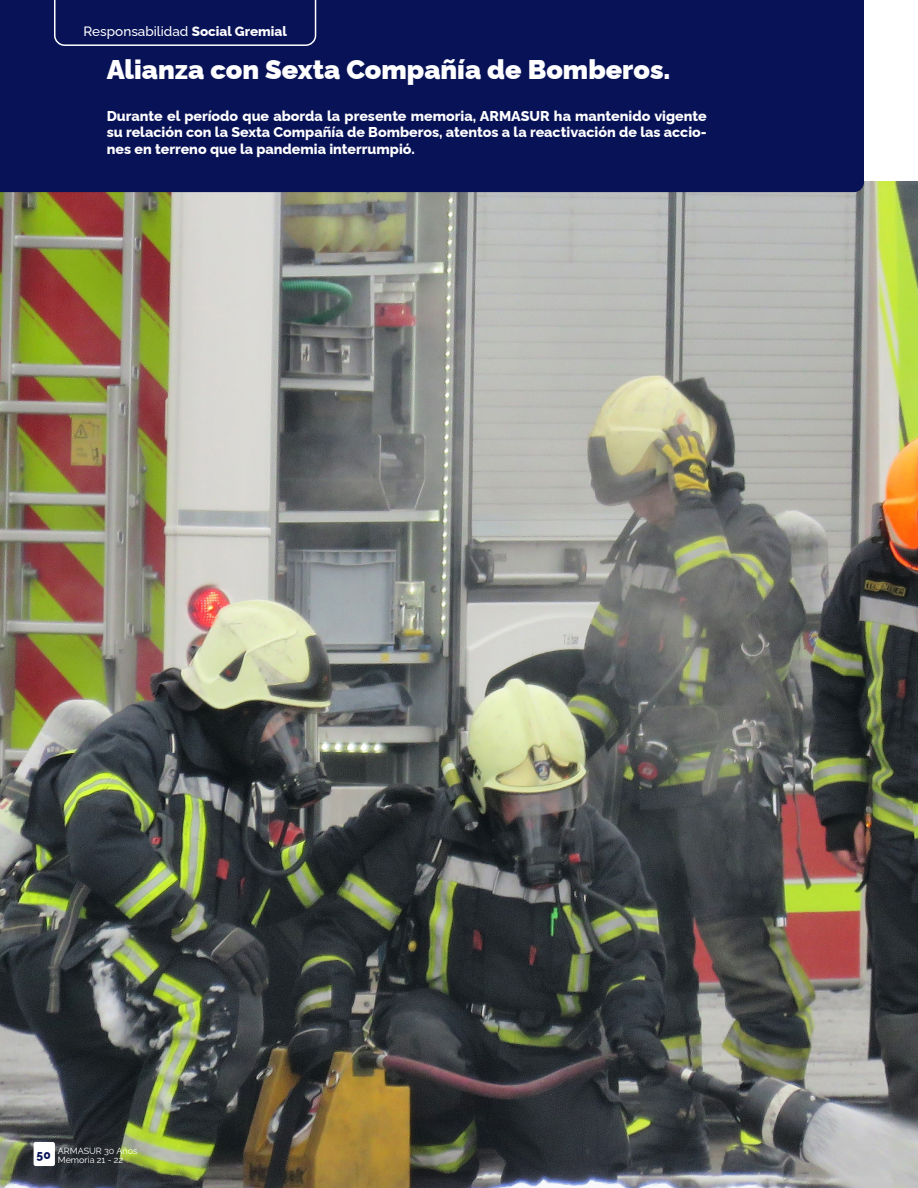
<style>
.page{position:relative;width:918px;height:1188px;background:#fff}
.page>*{position:absolute;margin:0;border:0;box-sizing:border-box;transform-origin:0 0}
.t1{font:900 27px "Raleway";color:#fff}
.Párrafo_Normal{font:800 14.25px/16.5px "Raleway";color:#fff;text-align:justify}
.t2{font:500 13.5px "Raleway";color:#fff}
.t3{font:9px/9px "Raleway";color:#fff}
.s1{font-weight:800}
.s2{font-weight:800;font-size:12px;color:#081257}
</style>
<div class="page">
<img style="left:0;top:182px;width:918px;height:1006px">
<div style="left:0;top:0;width:864px;height:192px;background:#081257"></div>
<div style="left:54px;top:0;width:262px;height:46px;background:#081257"></div>
<div style="left:34px;top:1142px;width:21px;height:24px;background:#fff;border-radius:2px"></div>
<p class="t2" style="left:84px;top:21px;width:205px">Responsabilidad <span class="s1">Social Gremial</span></p>
<p class="t1" style="left:107px;top:48px;width:565px">Alianza con Sexta Compañía de Bomberos.</p>
<p class="Párrafo_Normal" style="left:107px;top:106px;width:602px">Durante el período que aborda la presente memoria, ARMASUR ha mantenido vigente su relación con la Sexta Compañía de Bomberos, atentos a la reactivación de las accio&shy;nes en terreno que la pandemia interrumpió.</p>
<p class="t3" style="left:58px;top:1145px;width:81px;text-indent:-21px"><span class="s2">50</span> ARMASUR 30 Años<br>Memoria 21 - 22</p>
</div>
